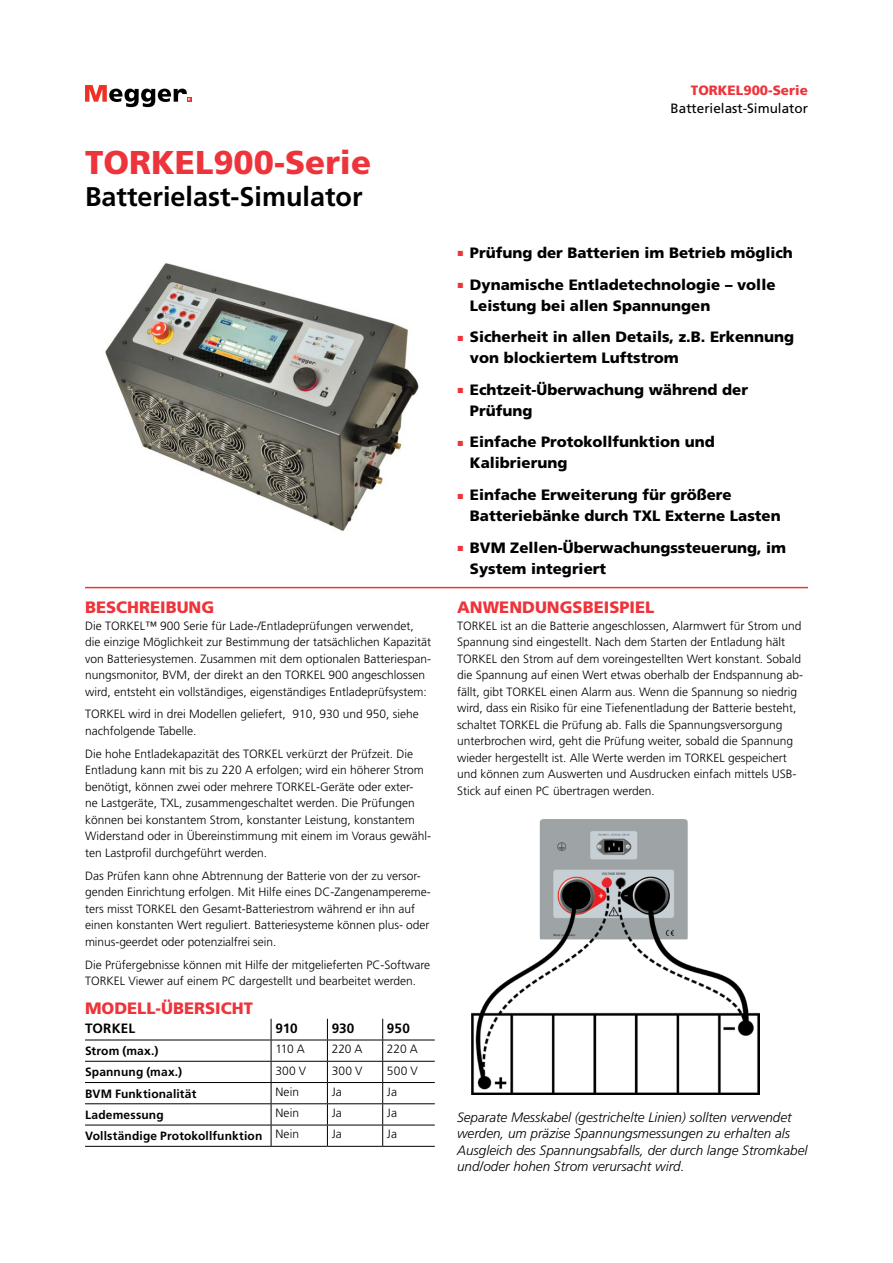
<style>
.page{position:relative;width:893px;height:1263px;background:#fff}
.page>*{position:absolute;margin:0;border:0;box-sizing:border-box;transform-origin:0 0}
.t1{font:900 33px "Frutiger LT Std";color:#ee343b}
.t2{font:700 27px "Frutiger LT Std";color:#000}
.t3{font:900 16.5px "Frutiger LT Std";color:#ee343b}
.t4{font:900 15px/21px "Frutiger LT Std";color:#000}
.t5{font:italic 300 13.5px/16.2px "Frutiger LT Std";color:#000}
.t6{font:13.5px "Frutiger LT Std";color:#000}
.t7{font:900 13.5px "Frutiger LT Std";color:#ee343b}
.t8{font:700 13.5px "Frutiger LT Std";letter-spacing:.01em;color:#000}
.t9{font:300 12px/16.5px "Frutiger LT Std";color:#000}
.t10{font:700 12px "Frutiger LT Std";letter-spacing:.015em;color:#000}
.s1{font-weight:300}
.s2{color:#ee343b}
</style>
<div class="page">
<svg style="left:85px;top:85px;width:106px;height:22px"></svg>
<hr style="left:85px;top:587px;width:723px;height:1px;background:#ee343b">
<img style="left:105px;top:263px;width:314px;height:269px">
<hr style="left:327px;top:1040px;width:56px;height:1px;background:#000">
<hr style="left:383px;top:1040px;width:52px;height:1px;background:#000">
<hr style="left:85px;top:1061px;width:186px;height:1px;background:#000">
<hr style="left:327px;top:1061px;width:56px;height:1px;background:#000">
<hr style="left:383px;top:1061px;width:52px;height:1px;background:#000">
<hr style="left:85px;top:1082px;width:186px;height:1px;background:#000">
<hr style="left:327px;top:1082px;width:56px;height:1px;background:#000">
<hr style="left:383px;top:1082px;width:52px;height:1px;background:#000">
<hr style="left:85px;top:1103px;width:186px;height:1px;background:#000">
<hr style="left:327px;top:1103px;width:56px;height:1px;background:#000">
<hr style="left:383px;top:1103px;width:52px;height:1px;background:#000">
<hr style="left:85px;top:1125px;width:186px;height:1px;background:#000">
<hr style="left:271px;top:1125px;width:56px;height:1px;background:#000">
<hr style="left:327px;top:1125px;width:56px;height:1px;background:#000">
<hr style="left:383px;top:1125px;width:52px;height:1px;background:#000">
<hr style="left:85px;top:1146px;width:186px;height:1px;background:#000">
<hr style="left:271px;top:1146px;width:56px;height:1px;background:#000">
<hr style="left:327px;top:1146px;width:56px;height:1px;background:#000">
<hr style="left:383px;top:1146px;width:52px;height:1px;background:#000">
<hr style="left:85px;top:1040px;width:186px;height:1px;background:#000">
<hr style="left:271px;top:1040px;width:56px;height:1px;background:#000">
<hr style="left:271px;top:1061px;width:56px;height:1px;background:#000">
<svg style="left:271px;top:1019px;width:1px;height:127px"></svg>
<hr style="left:271px;top:1082px;width:56px;height:1px;background:#000">
<hr style="left:271px;top:1103px;width:56px;height:1px;background:#000">
<svg style="left:327px;top:1019px;width:1px;height:127px"></svg>
<svg style="left:382px;top:1019px;width:1px;height:127px"></svg>
<img style="left:472px;top:819px;width:287px;height:275px">
<h1 class="t1" style="left:85px;top:145px;width:288px">TORKEL900-Serie</h1>
<h2 class="t2" style="left:85px;top:185px;width:279px">Batterielast-Simulator</h2>
<h3 class="t3" style="left:85px;top:598px;width:131px">BESCHREIBUNG</h3>
<p class="t9" style="left:85px;top:617px;width:348px">Die TORKEL™ 900 Serie für Lade-/Entladeprüfungen verwendet, die einzige Möglichkeit zur Bestimmung der tatsächlichen Kapazität von Batteriesystemen. Zusammen mit dem optionalen Batteriespan&shy;nungsmonitor, BVM, der direkt an den TORKEL 900 angeschlossen wird, entsteht ein vollständiges, eigenständiges Entladeprüfsystem:</p>
<p class="t9" style="left:85px;top:706px;width:335px">TORKEL wird in drei Modellen geliefert, 910, 930 und 950, siehe nachfolgende Tabelle.</p>
<p class="t9" style="left:85px;top:746px;width:348px">Die hohe Entladekapazität des TORKEL verkürzt der Prüfzeit. Die Entladung kann mit bis zu 220 A erfolgen; wird ein höherer Strom benötigt, können zwei oder mehrere TORKEL-Geräte oder exter-<br>ne Lastgeräte, TXL, zusammengeschaltet werden. Die Prüfungen können bei konstantem Strom, konstanter Leistung, konstantem Widerstand oder in Übereinstimmung mit einem im Voraus gewähl&shy;ten Lastprofil durchgeführt werden.</p>
<p class="t9" style="left:85px;top:868px;width:347px">Das Prüfen kann ohne Abtrennung der Batterie von der zu versor&shy;genden Einrichtung erfolgen. Mit Hilfe eines DC-Zangenampereme&shy;ters misst TORKEL den Gesamt-Batteriestrom während er ihn auf einen konstanten Wert reguliert. Batteriesysteme können plus- oder minus-geerdet oder potenzialfrei sein.</p>
<p class="t9" style="left:85px;top:956px;width:347px">Die Prüfergebnisse können mit Hilfe der mitgelieferten PC-Software<br>TORKEL Viewer auf einem PC dargestellt und bearbeitet werden.</p>
<h3 class="t3" style="left:85px;top:999px;width:169px">MODELL-ÜBERSICHT</h3>
<p class="t8" style="left:85px;top:1023px;width:52px">TORKEL</p>
<p class="t8" style="left:275px;top:1023px;width:24px">910</p>
<p class="t8" style="left:332px;top:1023px;width:24px">930</p>
<p class="t8" style="left:387px;top:1023px;width:24px">950</p>
<p class="t10" style="left:85px;top:1046px;width:75px">Strom (max.)</p>
<p class="t9" style="left:275px;top:1041px;width:31px">110 A</p>
<p class="t9" style="left:332px;top:1041px;width:32px">220 A</p>
<p class="t9" style="left:387px;top:1041px;width:32px">220 A</p>
<p class="t10" style="left:85px;top:1067px;width:99px">Spannung (max.)</p>
<p class="t9" style="left:275px;top:1062px;width:32px">300 V</p>
<p class="t9" style="left:332px;top:1062px;width:32px">300 V</p>
<p class="t9" style="left:387px;top:1062px;width:32px">500 V</p>
<p class="t10" style="left:85px;top:1088px;width:113px">BVM Funktionalität</p>
<p class="t9" style="left:275px;top:1084px;width:25px">Nein</p>
<p class="t9" style="left:332px;top:1084px;width:12px">Ja</p>
<p class="t9" style="left:387px;top:1084px;width:12px">Ja</p>
<p class="t10" style="left:85px;top:1109px;width:80px">Lademessung</p>
<p class="t9" style="left:275px;top:1105px;width:25px">Nein</p>
<p class="t9" style="left:332px;top:1105px;width:12px">Ja</p>
<p class="t9" style="left:387px;top:1105px;width:12px">Ja</p>
<p class="t10" style="left:85px;top:1131px;width:216px">Vollständige Protokollfunktion <span class="s1">Nein</span></p>
<p class="t9" style="left:332px;top:1126px;width:12px">Ja</p>
<p class="t9" style="left:387px;top:1126px;width:12px">Ja</p>
<p class="t7" style="left:691px;top:83px;width:119px">TORKEL900-Serie</p>
<p class="t6" style="left:671px;top:102px;width:139px">Batterielast-Simulator</p>
<p class="t4" style="left:457px;top:242px;width:337px"><span class="s2">▪</span> Prüfung der Batterien im Betrieb möglich</p>
<p class="t4" style="left:470px;top:274px;width:307px;text-indent:-13px"><span class="s2">▪</span> Dynamische Entladetechnologie – volle<br>Leistung bei allen Spannungen</p>
<p class="t4" style="left:470px;top:327px;width:326px;text-indent:-13px"><span class="s2">▪</span> Sicherheit in allen Details, z.B. Erkennung von blockiertem Luftstrom</p>
<p class="t4" style="left:470px;top:379px;width:280px;text-indent:-13px"><span class="s2">▪</span> Echtzeit-Überwachung während der<br>Prüfung</p>
<p class="t4" style="left:470px;top:432px;width:246px;text-indent:-13px"><span class="s2">▪</span> Einfache Protokollfunktion und<br>Kalibrierung</p>
<p class="t4" style="left:470px;top:485px;width:312px;text-indent:-13px"><span class="s2">▪</span> Einfache Erweiterung für größere<br>Batteriebänke durch TXL Externe Lasten</p>
<p class="t4" style="left:470px;top:537px;width:318px;text-indent:-13px"><span class="s2">▪</span> BVM Zellen-Überwachungssteuerung, im<br>System integriert</p>
<h3 class="t3" style="left:457px;top:598px;width:199px">ANWENDUNGSBEISPIEL</h3>
<p class="t9" style="left:457px;top:617px;width:347px">TORKEL ist an die Batterie angeschlossen, Alarmwert für Strom und Spannung sind eingestellt. Nach dem Starten der Entladung hält TORKEL den Strom auf dem voreingestellten Wert konstant. Sobald die Spannung auf einen Wert etwas oberhalb der Endspannung ab&shy;fällt, gibt TORKEL einen Alarm aus. Wenn die Spannung so niedrig wird, dass ein Risiko für eine Tiefenentladung der Batterie besteht, schaltet TORKEL die Prüfung ab. Falls die Spannungsversorgung unterbrochen wird, geht die Prüfung weiter, sobald die Spannung wieder hergestellt ist. Alle Werte werden im TORKEL gespeichert und können zum Auswerten und Ausdrucken einfach mittels USB-Stick auf einen PC übertragen werden.</p>
<p class="t5" style="left:457px;top:1110px;width:352px">Separate Messkabel (gestrichelte Linien) sollten verwendet werden, um präzise Spannungsmessungen zu erhalten als Ausgleich des Spannungsabfalls, der durch lange Stromkabel und/oder hohen Strom verursacht wird.</p>
</div>
